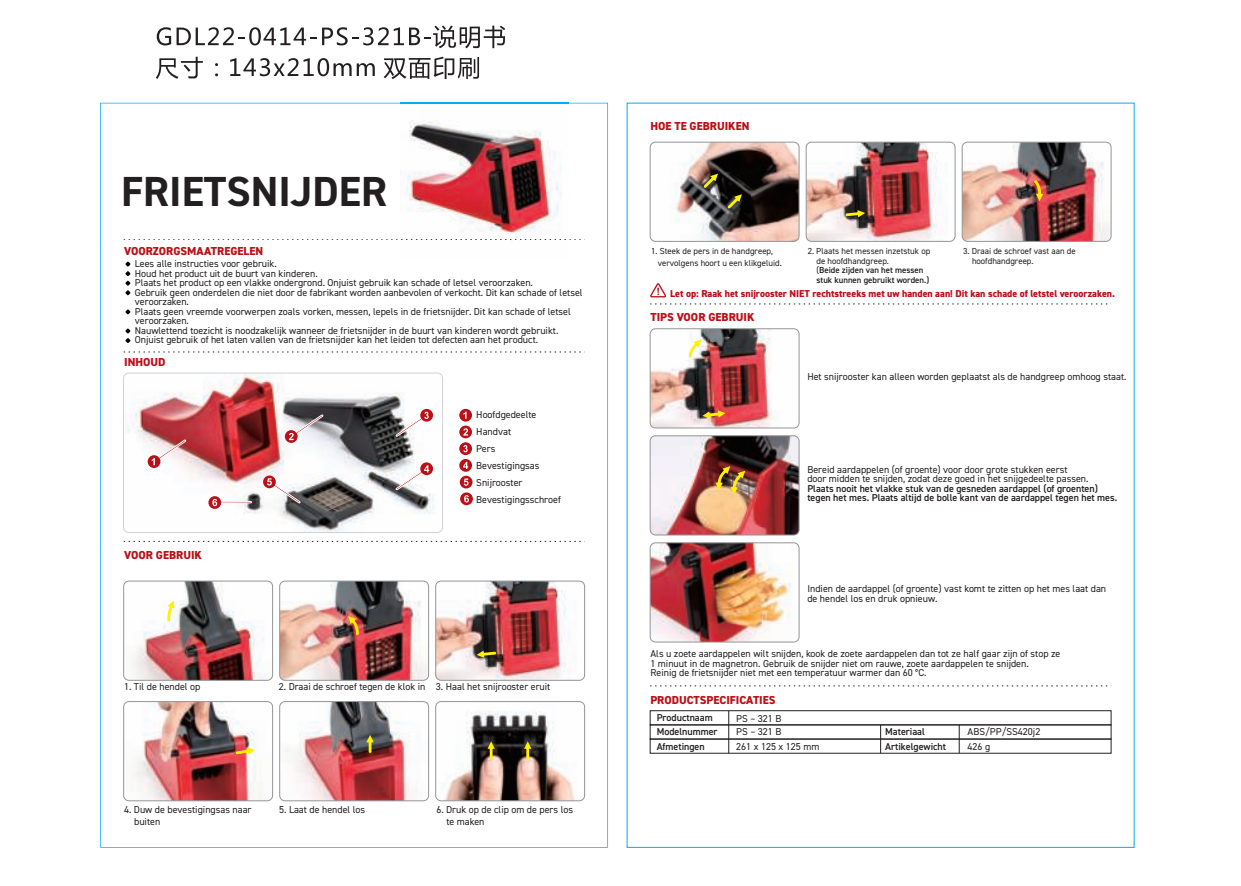
<style>
.page{position:relative;width:1241px;height:886px;background:#fff}
.page>*{position:absolute;margin:0;border:0;box-sizing:border-box;transform-origin:0 0}
.t1{font:700 42.12px "DIN2014";color:#231f20}
.t2{font:800 11.62px "DIN2014";color:#bb1018}
.t3{font:10px/9.5px "DIN2014";color:#231f20}
.t4{font:600 10px/9.5px "DIN2014";color:#231f20}
.t5{font:800 10px "DIN2014";color:#bb1018}
.t6{font:8.75px/9.5px "DIN2014";color:#231f20}
.t7{font:600 8.75px/9.5px "DIN2014";color:#231f20}
.s1{font-weight:400}
</style>
<div class="page">
<svg style="left:157px;top:27px;width:231px;height:18px"></svg>
<svg style="left:394px;top:25px;width:111px;height:23px"></svg>
<svg style="left:156px;top:57px;width:47px;height:22px"></svg>
<svg style="left:215px;top:63px;width:3px;height:13px"></svg>
<svg style="left:383px;top:57px;width:96px;height:22px"></svg>
<svg style="left:230px;top:58px;width:145px;height:18px"></svg>
<img style="left:807px;top:142px;width:147px;height:99px">
<div style="left:805px;top:142px;width:150px;height:100px;border:1px solid #939598;border-radius:5px"></div>
<svg style="left:845px;top:210px;width:20px;height:7px"></svg>
<img style="left:963px;top:142px;width:147px;height:99px">
<div style="left:961px;top:142px;width:150px;height:100px;border:1px solid #939598;border-radius:5px"></div>
<svg style="left:1033px;top:180px;width:10px;height:21px"></svg>
<img style="left:651px;top:329px;width:148px;height:99px">
<div style="left:649px;top:328px;width:150px;height:100px;border:1px solid #939598;border-radius:5px"></div>
<svg style="left:100px;top:103px;width:508px;height:745px"></svg>
<svg style="left:124px;top:239px;width:460px;height:1px"></svg>
<svg style="left:124px;top:352px;width:460px;height:1px"></svg>
<img style="left:123px;top:373px;width:319px;height:159px">
<div style="left:123px;top:373px;width:320px;height:160px;border:1px solid #d1d2d4;border-radius:5px"></div>
<svg style="left:148px;top:455px;width:12px;height:13px"></svg>
<svg style="left:152px;top:439px;width:34px;height:26px"></svg>
<svg style="left:650px;top:304px;width:458px;height:1px"></svg>
<svg style="left:650px;top:685px;width:458px;height:1px"></svg>
<div style="left:649px;top:710px;width:462px;height:15px;border:1px solid #231f20"></div>
<div style="left:649px;top:724px;width:462px;height:15px;border:1px solid #231f20"></div>
<div style="left:649px;top:739px;width:462px;height:14px;border:1px solid #231f20"></div>
<hr style="left:728px;top:711px;width:1px;height:42px;background:#231f20">
<svg style="left:958px;top:725px;width:1px;height:28px"></svg>
<svg style="left:880px;top:725px;width:1px;height:28px"></svg>
<svg style="left:650px;top:283px;width:16px;height:14px"></svg>
<img style="left:651px;top:142px;width:148px;height:99px">
<div style="left:649px;top:142px;width:150px;height:100px;border:1px solid #939598;border-radius:5px"></div>
<img style="left:651px;top:543px;width:148px;height:99px">
<div style="left:649px;top:542px;width:150px;height:100px;border:1px solid #939598;border-radius:5px"></div>
<svg style="left:285px;top:430px;width:12px;height:13px"></svg>
<svg style="left:289px;top:414px;width:34px;height:26px"></svg>
<svg style="left:420px;top:409px;width:13px;height:13px"></svg>
<svg style="left:395px;top:412px;width:33px;height:25px"></svg>
<svg style="left:420px;top:462px;width:13px;height:13px"></svg>
<svg style="left:395px;top:465px;width:34px;height:25px"></svg>
<svg style="left:263px;top:475px;width:13px;height:13px"></svg>
<svg style="left:267px;top:478px;width:33px;height:25px"></svg>
<div style="left:214px;top:501px;width:37px;height:2px;border:1px solid #fff"></div>
<svg style="left:208px;top:496px;width:13px;height:13px"></svg>
<svg style="left:212px;top:499px;width:5px;height:7px"></svg>
<svg style="left:124px;top:541px;width:460px;height:1px"></svg>
<img style="left:124px;top:581px;width:148px;height:99px">
<div style="left:123px;top:581px;width:150px;height:100px;border:1px solid #939598;border-radius:5px"></div>
<img style="left:280px;top:581px;width:148px;height:99px">
<div style="left:279px;top:581px;width:150px;height:100px;border:1px solid #939598;border-radius:5px"></div>
<img style="left:124px;top:701px;width:148px;height:100px">
<div style="left:123px;top:701px;width:150px;height:100px;border:1px solid #939598;border-radius:5px"></div>
<img style="left:280px;top:701px;width:148px;height:100px">
<div style="left:279px;top:701px;width:150px;height:100px;border:1px solid #939598;border-radius:5px"></div>
<img style="left:435px;top:701px;width:149px;height:100px">
<div style="left:435px;top:701px;width:150px;height:100px;border:1px solid #939598;border-radius:5px"></div>
<img style="left:651px;top:436px;width:148px;height:99px">
<div style="left:649px;top:435px;width:150px;height:100px;border:1px solid #939598;border-radius:5px"></div>
<img style="left:400px;top:102px;width:169px;height:158px">
<img style="left:400px;top:103px;width:169px;height:1px">
<img style="left:401px;top:239px;width:165px;height:1px">
<svg style="left:167px;top:600px;width:7px;height:21px"></svg>
<svg style="left:348px;top:616px;width:11px;height:19px"></svg>
<img style="left:435px;top:581px;width:149px;height:99px">
<div style="left:435px;top:581px;width:150px;height:100px;border:1px solid #939598;border-radius:5px"></div>
<svg style="left:476px;top:650px;width:20px;height:8px"></svg>
<svg style="left:236px;top:747px;width:19px;height:8px"></svg>
<svg style="left:366px;top:735px;width:8px;height:18px"></svg>
<svg style="left:487px;top:741px;width:8px;height:18px"></svg>
<svg style="left:524px;top:741px;width:7px;height:18px"></svg>
<svg style="left:727px;top:194px;width:14px;height:14px"></svg>
<svg style="left:703px;top:174px;width:15px;height:14px"></svg>
<svg style="left:715px;top:466px;width:30px;height:28px"></svg>
<svg style="left:702px;top:410px;width:23px;height:9px"></svg>
<svg style="left:688px;top:339px;width:13px;height:18px"></svg>
<svg style="left:125px;top:261px;width:5px;height:34px"></svg>
<svg style="left:125px;top:309px;width:5px;height:5px"></svg>
<svg style="left:125px;top:328px;width:5px;height:15px"></svg>
<svg style="left:459px;top:409px;width:13px;height:13px"></svg>
<svg style="left:463px;top:412px;width:3px;height:7px"></svg>
<svg style="left:459px;top:425px;width:13px;height:13px"></svg>
<svg style="left:463px;top:428px;width:5px;height:7px"></svg>
<svg style="left:459px;top:476px;width:13px;height:12px"></svg>
<svg style="left:463px;top:478px;width:5px;height:8px"></svg>
<svg style="left:459px;top:459px;width:13px;height:13px"></svg>
<svg style="left:463px;top:462px;width:5px;height:7px"></svg>
<svg style="left:459px;top:442px;width:13px;height:13px"></svg>
<svg style="left:463px;top:445px;width:4px;height:7px"></svg>
<svg style="left:460px;top:492px;width:13px;height:13px"></svg>
<svg style="left:464px;top:495px;width:5px;height:7px"></svg>
<h1 class="t1" style="left:121px;top:167px;width:267px">FRIETSNIJDER</h1>
<p class="t2" style="left:124px;top:247px;width:140px">VOORZORGSMAATREGELEN</p>
<p class="t3" style="left:135px;top:259px;width:449px">Lees alle instructies voor gebruik.<br>Houd het product uit de buurt van kinderen.<br>Plaats het product op een vlakke ondergrond. Onjuist gebruik kan schade of letsel veroorzaken.<br>Gebruik geen onderdelen die niet door de fabrikant worden aanbevolen of verkocht. Dit kan schade of letsel veroorzaken.<br>Plaats geen vreemde voorwerpen zoals vorken, messen, lepels in de frietsnijder. Dit kan schade of letsel veroorzaken.<br>Nauwlettend toezicht is noodzakelijk wanneer de frietsnijder in de buurt van kinderen wordt gebruikt.<br>Onjuist gebruik of het laten vallen van de frietsnijder kan het leiden tot defecten aan het product.</p>
<p class="t2" style="left:124px;top:358px;width:43px">INHOUD</p>
<p class="t2" style="left:124px;top:551px;width:79px">VOOR GEBRUIK</p>
<p class="t3" style="left:476px;top:407px;width:86px;line-height:17px">Hoofdgedeelte<br>Handvat<br>Pers<br>Bevestigingsas<br>Snijrooster<br>Bevestigingsschroef</p>
<p class="t3" style="left:124px;top:682px;width:78px">1. Til de hendel op</p>
<p class="t3" style="left:279px;top:682px;width:273px">2. Draai de schroef tegen de klok in 3. Haal het snijrooster eruit</p>
<p class="t3" style="left:134px;top:804px;width:119px;line-height:12px;text-indent:-10px">4. Duw de bevestigingsas naar buiten</p>
<p class="t3" style="left:279px;top:805px;width:88px">5. Laat de hendel los</p>
<p class="t3" style="left:446px;top:804px;width:128px;line-height:12px;text-indent:-10px">6. Druk op de clip om de pers los te maken</p>
<p class="t2" style="left:650px;top:122px;width:101px">HOE TE GEBRUIKEN</p>
<p class="t6" style="left:657px;top:246px;width:126px;line-height:12px;text-indent:-7px">1. Steek de pers in de handgreep, vervolgens hoort u een klikgeluid.</p>
<p class="t7" style="left:816px;top:247px;width:115px;text-indent:-9px"><span class="s1">2. Plaats het messen inzetstuk op de hoofdhandgreep.<br>(</span>Beide zijden van het messen stuk kunnen gebruikt worden.)</p>
<p class="t6" style="left:971px;top:247px;width:105px;text-indent:-9px">3. Draai de schroef vast aan de hoofdhandgreep.</p>
<p class="t5" style="left:670px;top:290px;width:446px">Let op: Raak het snijrooster NIET rechtstreeks met uw handen aan! Dit kan schade of letstel veroorzaken.</p>
<p class="t2" style="left:650px;top:313px;width:106px">TIPS VOOR GEBRUIK</p>
<p class="t3" style="left:807px;top:372px;width:320px">Het snijrooster kan alleen worden geplaatst als de handgreep omhoog staat.</p>
<p class="t3" style="left:807px;top:465px;width:282px">Bereid aardappelen (of groente) voor door grote stukken eerst door midden te snijden, zodat deze goed in het snijgedeelte passen.</p>
<p class="t4" style="left:807px;top:484px;width:311px">Plaats nooit het vlakke stuk van de gesneden aardappel (of groenten) tegen het mes. Plaats altijd de bolle kant van de aardappel tegen het mes.</p>
<p class="t3" style="left:807px;top:584px;width:300px">Indien de aardappel (of groente) vast komt te zitten op het mes laat dan de hendel los en druk opnieuw.</p>
<p class="t3" style="left:650px;top:649px;width:411px">Als u zoete aardappelen wilt snijden, kook de zoete aardappelen dan tot ze half gaar zijn of stop ze<br>1 minuut in de magnetron. Gebruik de snijder niet om rauwe, zoete aardappelen te snijden.<br>Reinig de frietsnijder niet met een temperatuur warmer dan 60 °C.</p>
<p class="t2" style="left:650px;top:696px;width:127px">PRODUCTSPECIFICATIES</p>
<p class="t4" style="left:656px;top:713px;width:57px">Productnaam</p>
<p class="t3" style="left:736px;top:714px;width:47px">PS – 321 B</p>
<p class="t3" style="left:736px;top:742px;width:85px">261 x 125 x 125 mm</p>
<p class="t3" style="left:967px;top:727px;width:74px">ABS/PP/SS420j2</p>
<p class="t3" style="left:736px;top:727px;width:47px">PS – 321 B</p>
<p class="t4" style="left:656px;top:727px;width:62px">Modelnummer</p>
<p class="t4" style="left:885px;top:725px;width:62px;line-height:14.2px">Materiaal<br>Artikelgewicht</p>
<p class="t4" style="left:656px;top:742px;width:50px">Afmetingen</p>
<p class="t3" style="left:967px;top:742px;width:24px">426 g</p>
</div>
